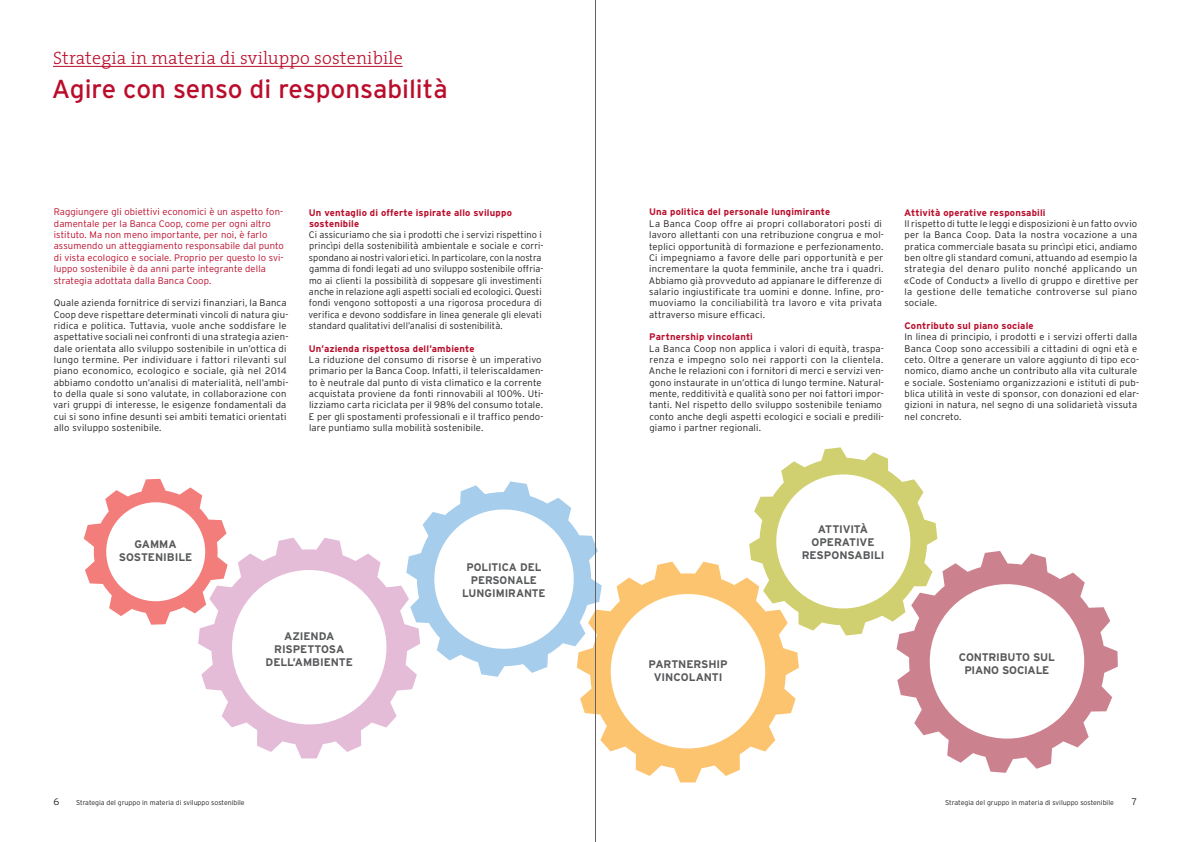
<style>
.page{position:relative;width:1191px;height:842px;background:#fff}
.page>*{position:absolute;margin:0;border:0;box-sizing:border-box;transform-origin:0 0}
.t1{font:26px "Interstate";color:#ba0d2b}
.t2{font:300 18px "The Serif";letter-spacing:.01em;color:#ba0d2b}
.t3{font:700 11px/13px "Interstate";letter-spacing:-.01em;color:#57585a;text-align:center}
.t4{font:300 9.5px/11.3px "Interstate";letter-spacing:.015em;color:#231f20}
.t5{font:300 9.5px/11.3px "Interstate";letter-spacing:.01em;color:#ba0d2b}
.t6{font:700 9.5px/11.3px "Interstate";letter-spacing:.015em;color:#ba0d2b}
.t7{font:300 7px "Interstate";color:#231f20}
</style>
<div class="page">
<hr style="left:53px;top:66px;width:350px;height:1px;background:#ba0d2b">
<svg style="left:896px;top:551px;width:221px;height:222px"></svg>
<svg style="left:420px;top:481px;width:178px;height:196px"></svg>
<svg style="left:749px;top:447px;width:188px;height:188px"></svg>
<svg style="left:198px;top:538px;width:222px;height:220px"></svg>
<svg style="left:84px;top:479px;width:144px;height:146px"></svg>
<svg style="left:577px;top:562px;width:222px;height:220px"></svg>
<hr style="left:595px;top:0;width:1px;height:842px;background:#636366">
<h2 class="t2" style="left:53px;top:43px;width:351px">Strategia in materia di sviluppo sostenibile</h2>
<h1 class="t1" style="left:52px;top:74px;width:397px">Agire con senso di responsabilità</h1>
<p class="t5" style="left:54px;top:206px;width:232px">Raggiungere gli obiettivi economici è un aspetto fon&shy;damentale per la Banca Coop, come per ogni altro istituto. Ma non meno importante, per noi, è farlo assumendo un atteggiamento responsabile dal punto di vista ecologico e sociale. Proprio per questo lo svi&shy;luppo sostenibile è da anni parte integrante della strategia adottata dalla Banca Coop.</p>
<p class="t4" style="left:53px;top:297px;width:237px">Quale azienda fornitrice di servizi finanziari, la Banca Coop deve rispettare determinati vincoli di natura giu&shy;ridica e politica. Tuttavia, vuole anche soddisfare le aspettative sociali nei confronti di una strategia azien&shy;dale orientata allo sviluppo sostenibile in un’ottica di lungo termine. Per individuare i fattori rilevanti sul piano economico, ecologico e sociale, già nel 2014 abbiamo condotto un’analisi di materialità, nell’ambi&shy;to della quale si sono valutate, in collaborazione con vari gruppi di interesse, le esigenze fondamentali da cui si sono infine desunti sei ambiti tematici orientati allo sviluppo sostenibile.</p>
<p class="t6" style="left:309px;top:206px;width:205px">Un ventaglio di offerte ispirate allo sviluppo sostenibile</p>
<p class="t4" style="left:308px;top:229px;width:237px">Ci assicuriamo che sia i prodotti che i servizi rispettino i princìpi della sostenibilità ambientale e sociale e corri&shy;spondano ai nostri valori etici. In particolare, con la nostra gamma di fondi legati ad uno sviluppo sostenibile offria&shy;mo ai clienti la possibilità di soppesare gli investimenti anche in relazione agli aspetti sociali ed ecologici. Questi fondi vengono sottoposti a una rigorosa procedura di verifica e devono soddisfare in linea generale gli elevati standard qualitativi dell’analisi di sostenibilità.</p>
<p class="t6" style="left:309px;top:342px;width:167px">Un’azienda rispettosa dell’ambiente</p>
<p class="t4" style="left:309px;top:354px;width:236px">La riduzione del consumo di risorse è un imperativo primario per la Banca Coop. Infatti, il teleriscaldamen&shy;to è neutrale dal punto di vista climatico e la corrente acquistata proviene da fonti rinnovabili al 100%. Uti&shy;lizziamo carta riciclata per il 98% del consumo totale.<br>E per gli spostamenti professionali e il traffico pendo&shy;lare puntiamo sulla mobilità sostenibile.</p>
<p class="t3" style="left:119px;top:538px;width:75px">GAMMA<br>SOSTENIBILE</p>
<p class="t3" style="left:462px;top:560px;width:85px">POLITICA DEL<br>PERSONALE<br>LUNGIMIRANTE</p>
<p class="t3" style="left:266px;top:629px;width:89px">AZIENDA<br>RISPETTOSA<br>DELL’AMBIENTE</p>
<p class="t4" style="left:53px;top:796px;width:7px">6</p>
<p class="t7" style="left:76px;top:799px;width:170px">Strategia del gruppo in materia di sviluppo sostenibile</p>
<p class="t6" style="left:649px;top:206px;width:183px">Una politica del personale lungimirante</p>
<p class="t4" style="left:649px;top:218px;width:237px">La Banca Coop offre ai propri collaboratori posti di lavoro allettanti con una retribuzione congrua e mol&shy;teplici opportunità di formazione e perfezionamento.<br>Ci impegniamo a favore delle pari opportunità e per incrementare la quota femminile, anche tra i quadri.<br>Abbiamo già provveduto ad appianare le differenze di salario ingiustificate tra uomini e donne. Infine, pro&shy;muoviamo la conciliabilità tra lavoro e vita privata attraverso misure efficaci.</p>
<p class="t6" style="left:649px;top:331px;width:105px">Partnership vincolanti</p>
<p class="t4" style="left:649px;top:342px;width:237px">La Banca Coop non applica i valori di equità, traspa&shy;renza e impegno solo nei rapporti con la clientela.<br>Anche le relazioni con i fornitori di merci e servizi ven&shy;gono instaurate in un’ottica di lungo termine. Natural&shy;mente, redditività e qualità sono per noi fattori impor&shy;tanti. Nel rispetto dello sviluppo sostenibile teniamo conto anche degli aspetti ecologici e sociali e predili&shy;giamo i partner regionali.</p>
<p class="t6" style="left:904px;top:206px;width:143px">Attività operative responsabili</p>
<p class="t4" style="left:904px;top:218px;width:236px">Il rispetto di tutte le leggi e disposizioni è un fatto ovvio per la Banca Coop. Data la nostra vocazione a una pratica commerciale basata su princìpi etici, andiamo ben oltre gli standard comuni, attuando ad esempio la strategia del denaro pulito nonché applicando un «Code of Conduct» a livello di gruppo e direttive per la gestione delle tematiche controverse sul piano sociale.</p>
<p class="t6" style="left:904px;top:320px;width:131px">Contributo sul piano sociale</p>
<p class="t4" style="left:904px;top:331px;width:236px">In linea di principio, i prodotti e i servizi offerti dalla Banca Coop sono accessibili a cittadini di ogni età e ceto. Oltre a generare un valore aggiunto di tipo eco&shy;nomico, diamo anche un contributo alla vita culturale e sociale. Sosteniamo organizzazioni e istituti di pub&shy;blica utilità in veste di sponsor, con donazioni ed elar&shy;gizioni in natura, nel segno di una solidarietà vissuta nel concreto.</p>
<p class="t3" style="left:801px;top:522px;width:84px">ATTIVITÀ<br>OPERATIVE<br>RESPONSABILI</p>
<p class="t3" style="left:648px;top:657px;width:81px">PARTNERSHIP<br>VINCOLANTI</p>
<p class="t3" style="left:959px;top:650px;width:97px">CONTRIBUTO SUL<br>PIANO SOCIALE</p>
<p class="t7" style="left:945px;top:799px;width:170px">Strategia del gruppo in materia di sviluppo sostenibile</p>
<p class="t4" style="left:1131px;top:796px;width:7px">7</p>
</div>
